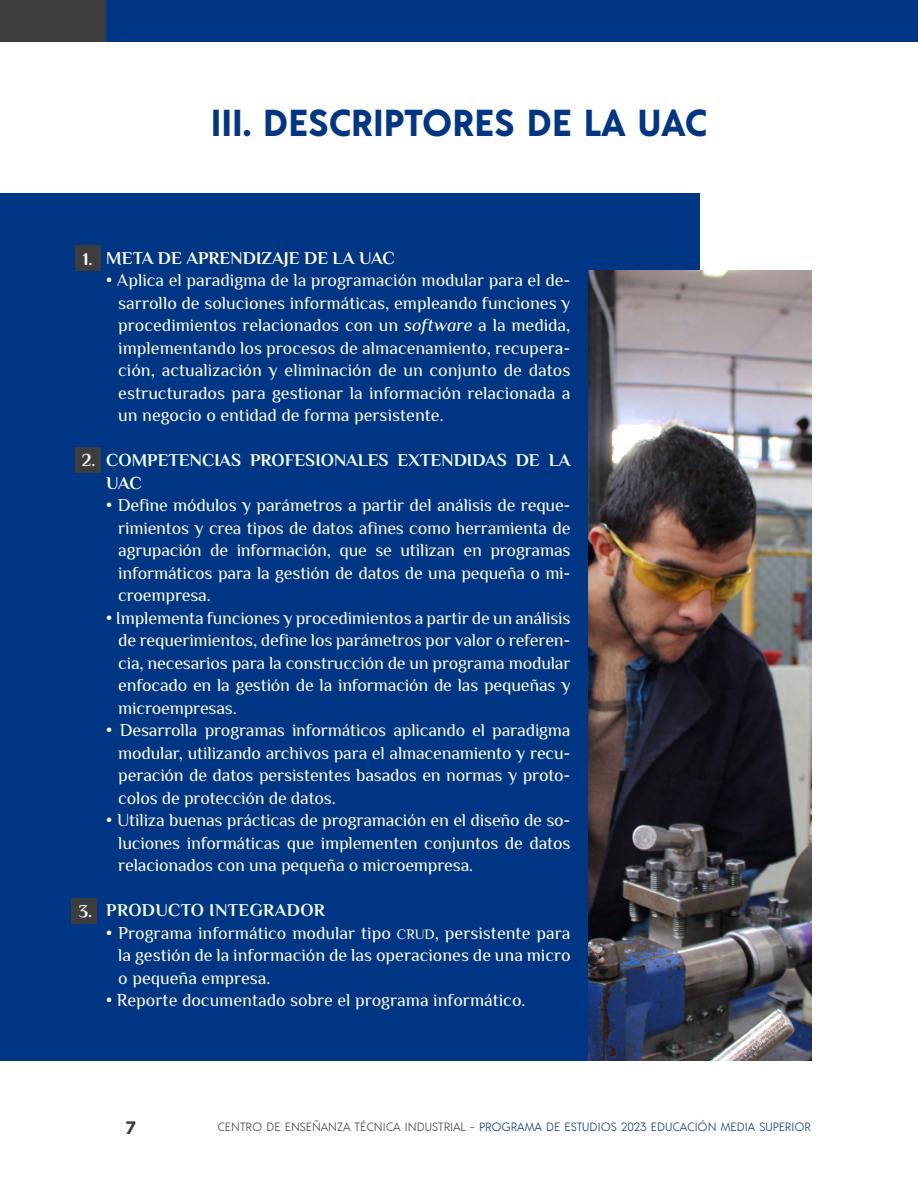
<style>
.page{position:relative;width:918px;height:1188px;background:#fff}
.page>*{position:absolute;margin:0;border:0;box-sizing:border-box;transform-origin:0 0}
.t1{font:700 37.5px "Acre";color:#003684}
.t2{font:18px/22.5px "Philosopher";letter-spacing:-.01em;color:#fff;text-align:justify}
.t3{font:700 18px/22.5px "Philosopher";color:#f2ffff}
.t4{font:700 18px "Philosopher";color:#fff}
.t5{font:700 18px "Philosopher";letter-spacing:.02em;color:#f2ffff}
.t6{font:700 18px "Gotham";color:#3e3e3e}
.t7{font:300 12px "Acre";color:#003684}
.s1{font-style:italic}
.s2{color:#fff}
.s3{font-size:14.25px}
.s4{color:#3e3e3e}
</style>
<div class="page">
<div style="left:0;top:0;width:107px;height:42px;background:#3d3d3d"></div>
<div style="left:107px;top:0;width:811px;height:42px;background:#003684"></div>
<div style="left:0;top:193px;width:699px;height:867px;background:#003684"></div>
<div style="left:75px;top:245px;width:25px;height:26px;background:#3d3d3d"></div>
<div style="left:75px;top:447px;width:25px;height:26px;background:#3d3d3d"></div>
<div style="left:72px;top:898px;width:25px;height:25px;background:#3d3d3d"></div>
<img style="left:589px;top:270px;width:223px;height:790px">
<h1 class="t1" style="left:211px;top:96px;width:498px">III. DESCRIPTORES DE LA UAC</h1>
<p class="t4" style="left:83px;top:247px;width:11px">1.</p>
<p class="t4" style="left:82px;top:448px;width:15px">2.</p>
<p class="t4" style="left:79px;top:899px;width:15px">3.</p>
<p class="t4" style="left:106px;top:246px;width:290px">META DE APRENDIZAJE DE LA UAC</p>
<p class="t2" style="left:118px;top:269px;width:454px;text-indent:-12px">• Aplica el paradigma de la programación modular para el de&shy;sarrollo de soluciones informáticas, empleando funciones y procedimientos relacionados con un <span class="s1">software</span> a la medida, implementando los procesos de almacenamiento, recupera&shy;ción, actualización y eliminación de un conjunto de datos estructurados para gestionar la información relacionada a un negocio o entidad de forma persistente.</p>
<p class="t3" style="left:106px;top:449px;width:466px">COMPETENCIAS PROFESIONALES EXTENDIDAS DE <span class="s2">LA<br>UAC</span></p>
<p class="t2" style="left:118px;top:494px;width:454px;text-indent:-12px">• Define módulos y parámetros a partir del análisis de reque&shy;rimientos y crea tipos de datos afines como herramienta de agrupación de información, que se utilizan en programas informáticos para la gestión de datos de una pequeña o mi&shy;croempresa.</p>
<p class="t2" style="left:118px;top:607px;width:454px;text-indent:-12px">• Implementa funciones y procedimientos a partir de un análisis de requerimientos, define los parámetros por valor o referen&shy;cia, necesarios para la construcción de un programa modular enfocado en la gestión de la información de las pequeñas y microempresas.</p>
<p class="t2" style="left:118px;top:719px;width:454px;text-indent:-12px">• Desarrolla programas informáticos aplicando el paradigma modular, utilizando archivos para el almacenamiento y recu&shy;peración de datos persistentes basados en normas y proto&shy;colos de protección de datos.</p>
<p class="t2" style="left:118px;top:809px;width:454px;text-indent:-12px">• Utiliza buenas prácticas de programación en el diseño de so&shy;luciones informáticas que implementen conjuntos de datos relacionados con una pequeña o microempresa.</p>
<p class="t5" style="left:106px;top:898px;width:220px">PRODUCTO INTEGRADOR</p>
<p class="t2" style="left:118px;top:922px;width:454px;text-indent:-12px">• Programa informático modular tipo <span class="s3">CRUD</span>, persistente para la gestión de la información de las operaciones de una micro o pequeña empresa.</p>
<p class="t2" style="left:106px;top:989px;width:421px">• Reporte documentado sobre el programa informático.</p>
<p class="t6" style="left:125px;top:1116px;width:13px">7</p>
<p class="t7" style="left:217px;top:1119px;width:595px"><span class="s4">CENTRO DE ENSEÑANZA TÉCNICA INDUSTRIAL -</span> PROGRAMA DE ESTUDIOS 2023 EDUCACIÓN MEDIA SUPERIOR</p>
</div>
